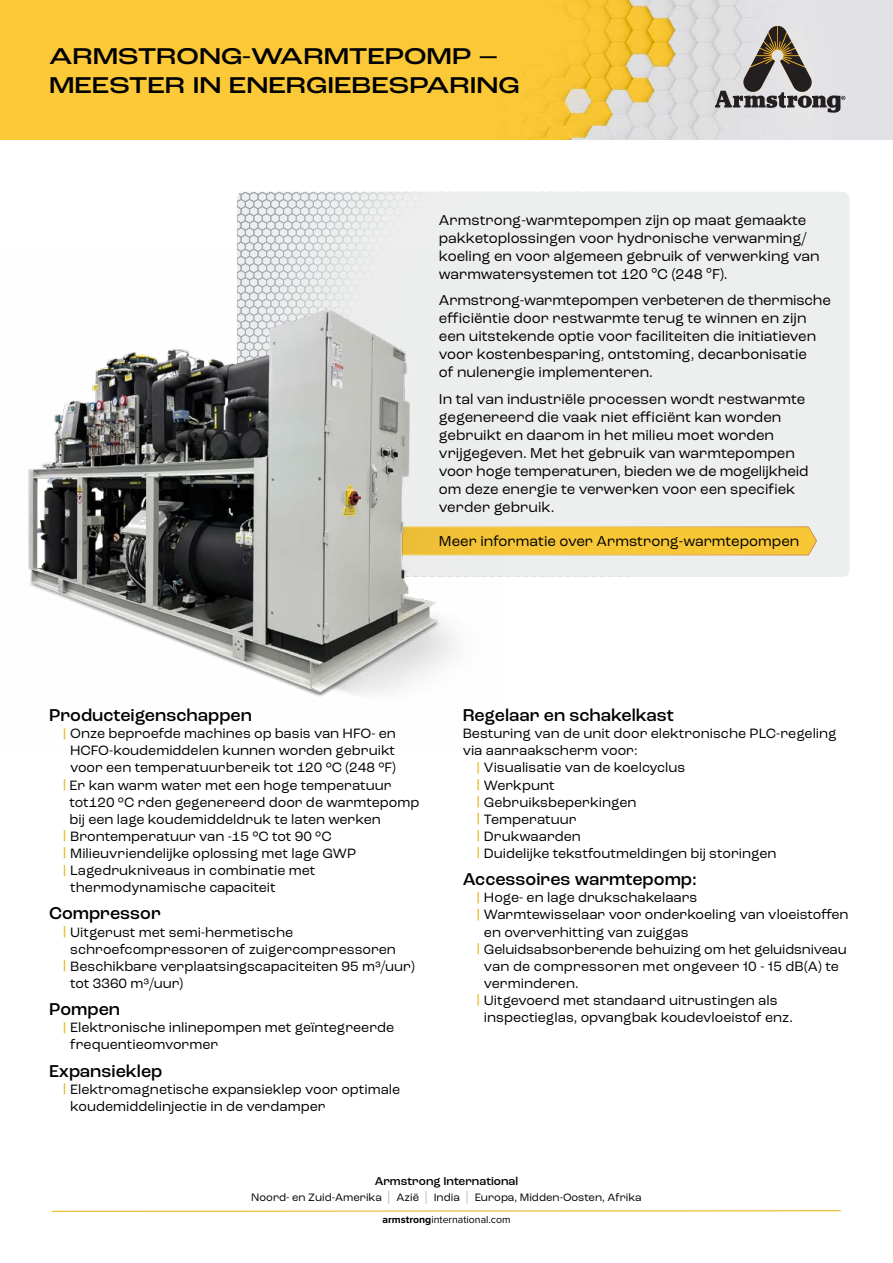
<style>
.page{position:relative;width:893px;height:1263px;background:#fff}
.page>*{position:absolute;margin:0;border:0;box-sizing:border-box;transform-origin:0 0}
.t1{font:500 expanded 24px/28.8px "Roc Grotesk";color:#000}
.features_01{font:500 18px "Roc Grotesk";color:#000}
.Body_copy_01{font:15px/18px "Roc Grotesk";color:#000}
.features_01-2{font:14.25px/17.1px "Roc Grotesk";color:#000}
.t2{font:500 12px "Roc Grotesk";color:#000}
.t3{font:11.25px "Roc Grotesk";color:#000}
.t4{font:10.5px "Proxima Nova";color:#000}
.s1{font-size:13.5px}
.s2{font-family:"Roc Grotesk Extra Wide";font-weight:700;font-size:12px;color:#e5b822}
.s3{font-size:13.5px;color:#a7a9ac}
.s4{font-weight:700}
</style>
<div class="page">
<img style="left:0;top:0;width:893px;height:139px">
<svg style="left:237px;top:192px;width:580px;height:385px;background:#eceae1"></svg>
<img style="left:28px;top:249px;width:474px;height:448px">
<svg style="left:715px;top:26px;width:130px;height:87px;background:#afacaa"></svg>
<svg style="left:52px;top:1210px;width:789px;height:2px;background:#efd681"></svg>
<p class="t1" style="left:49px;top:42px;width:472px">ARMSTRONG-WARMTEPOMP –<br>MEESTER IN ENERGIEBESPARING</p>
<p class="Body_copy_01" style="left:439px;top:211px;width:382px">Armstrong-warmtepompen zijn op maat gemaakte pakketoplossingen voor hydronische verwarming/ koeling en voor algemeen gebruik of verwerking van warmwatersystemen tot 120 <span class="s1">°</span>C (248 <span class="s1">°</span>F).</p>
<p class="Body_copy_01" style="left:439px;top:291px;width:393px">Armstrong-warmtepompen verbeteren de thermische efficiëntie door restwarmte terug te winnen en zijn een uitstekende optie voor faciliteiten die initiatieven voor kostenbesparing, ontstoming, decarbonisatie<br>of nulenergie implementeren.</p>
<p class="Body_copy_01" style="left:439px;top:390px;width:371px">In tal van industriële processen wordt restwarmte gegenereerd die vaak niet efficiënt kan worden gebruikt en daarom in het milieu moet worden vrijgegeven. Met het gebruik van warmtepompen voor hoge temperaturen, bieden we de mogelijkheid om deze energie te verwerken voor een specifiek verder gebruik.</p>
<p class="Body_copy_01" style="left:439px;top:532px;width:362px">Meer informatie over Armstrong-warmtepompen</p>
<p class="features_01" style="left:49px;top:704px;width:204px">Producteigenschappen</p>
<p class="features_01-2" style="left:63px;top:725px;width:335px;text-align:center"><span class="s2">|</span> Onze beproefde machines op basis van HFO- en<br>HCFO-koudemiddelen kunnen worden gebruikt voor een temperatuurbereik tot 120 °C (248 °F)</p>
<p class="features_01-2" style="left:70px;top:776px;width:351px;text-indent:-7px"><span class="s2">|</span> Er kan warm water met een hoge temperatuur tot120 °C rden gegenereerd door de warmtepomp bij een lage koudemiddeldruk te laten werken</p>
<p class="features_01-2" style="left:63px;top:828px;width:271px"><span class="s2">|</span> Brontemperatuur van -15 °C tot 90 °C</p>
<p class="features_01-2" style="left:63px;top:845px;width:295px"><span class="s2">|</span> Milieuvriendelijke oplossing met lage GWP</p>
<p class="features_01-2" style="left:70px;top:862px;width:247px;text-indent:-8px"><span class="s2">|</span> Lagedrukniveaus in combinatie met thermodynamische capaciteit</p>
<p class="features_01" style="left:49px;top:902px;width:113px">Compressor</p>
<p class="features_01-2" style="left:70px;top:923px;width:327px;text-indent:-8px"><span class="s2">|</span> Uitgerust met semi-hermetische schroefcompressoren of zuigercompressoren</p>
<p class="features_01-2" style="left:70px;top:957px;width:346px;text-indent:-8px"><span class="s2">|</span> Beschikbare verplaatsingscapaciteiten 95 m3/uur) tot 3360 m3/uur)</p>
<p class="features_01" style="left:49px;top:998px;width:73px">Pompen</p>
<p class="features_01-2" style="left:70px;top:1019px;width:326px;text-indent:-8px"><span class="s2">|</span> Elektronische inlinepompen met geïntegreerde frequentieomvormer</p>
<p class="features_01" style="left:49px;top:1059px;width:115px">Expansieklep</p>
<p class="features_01-2" style="left:70px;top:1080px;width:331px;text-indent:-8px"><span class="s2">|</span> Elektromagnetische expansieklep voor optimale koudemiddelinjectie in de verdamper</p>
<p class="features_01" style="left:463px;top:704px;width:213px">Regelaar en schakelkast</p>
<p class="features_01-2" style="left:463px;top:725px;width:376px">Besturing van de unit door elektronische PLC-regeling via aanraakscherm voor:</p>
<p class="features_01-2" style="left:476px;top:759px;width:211px"><span class="s2">|</span> Visualisatie van de koelcyclus</p>
<p class="features_01-2" style="left:476px;top:776px;width:80px"><span class="s2">|</span> Werkpunt</p>
<p class="features_01-2" style="left:476px;top:793px;width:162px"><span class="s2">|</span> Gebruiksbeperkingen</p>
<p class="features_01-2" style="left:476px;top:810px;width:102px"><span class="s2">|</span> Temperatuur</p>
<p class="features_01-2" style="left:476px;top:828px;width:106px"><span class="s2">|</span> Drukwaarden</p>
<p class="features_01-2" style="left:476px;top:845px;width:302px"><span class="s2">|</span> Duidelijke tekstfoutmeldingen bij storingen</p>
<p class="features_01" style="left:463px;top:868px;width:236px">Accessoires warmtepomp:</p>
<p class="features_01-2" style="left:476px;top:889px;width:223px"><span class="s2">|</span> Hoge- en lage drukschakelaars</p>
<p class="features_01-2" style="left:484px;top:906px;width:366px;text-indent:-8px"><span class="s2">|</span> Warmtewisselaar voor onderkoeling van vloeistoffen en oververhitting van zuiggas</p>
<p class="features_01-2" style="left:484px;top:940px;width:364px;text-indent:-8px"><span class="s2">|</span> Geluidsabsorberende behuizing om het geluidsniveau van de compressoren met ongeveer 10 - 15 dB(A) te verminderen.</p>
<p class="features_01-2" style="left:484px;top:992px;width:311px;text-indent:-8px"><span class="s2">|</span> Uitgevoerd met standaard uitrustingen als inspectieglas, opvangbak koudevloeistof enz.</p>
<p class="t2" style="left:375px;top:1174px;width:145px">Armstrong International</p>
<p class="t3" style="left:251px;top:1191px;width:392px">Noord- en Zuid-Amerika <span class="s3">|</span> Azië <span class="s3">|</span> India <span class="s3">|</span> Europa, Midden-Oosten, Afrika</p>
<p class="t4" style="left:382px;top:1214px;width:130px"><span class="s4">armstrong</span>international.com</p>
</div>
